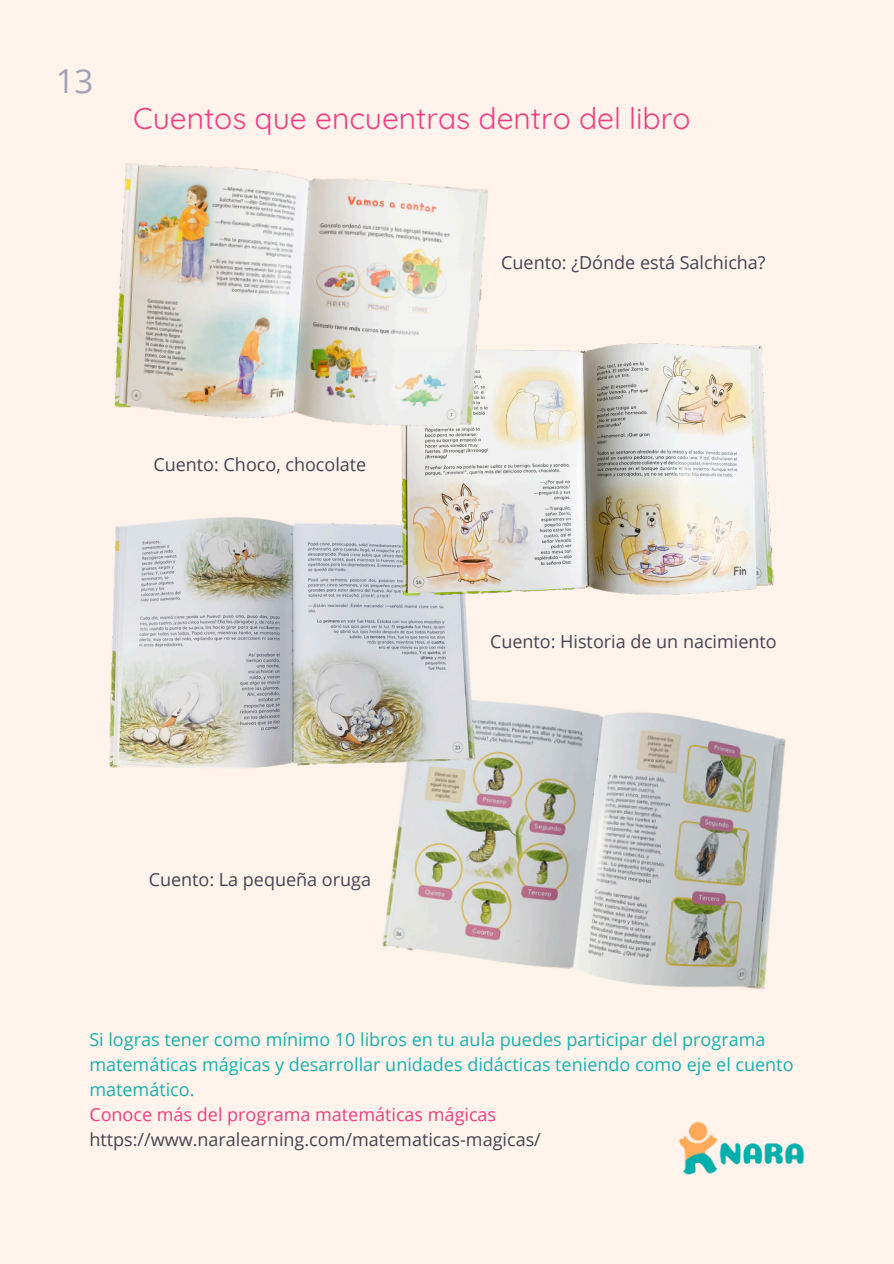
<style>
.page{position:relative;width:894px;height:1264px;background:#fff}
.page>*{position:absolute;margin:0;border:0;box-sizing:border-box;transform-origin:0 0}
.t1{font:33px "Open Sans";color:#a1a2b6}
.t2{font:30px "Quicksand";color:#ef3e81}
.t3{font:18px/24.8px "Open Sans";color:#16b2ae}
.t4{font:18px "Open Sans";color:#444554}
.t5{font:18px "Open Sans";color:#ef3e81}
</style>
<div class="page">
<div style="left:0;top:0;width:893px;height:1263px;background:#fff3eb"></div>
<img style="left:382px;top:701px;width:404px;height:288px">
<img style="left:109px;top:517px;width:372px;height:258px">
<img style="left:369px;top:343px;width:405px;height:289px">
<img style="left:114px;top:163px;width:410px;height:301px">
<img style="left:679px;top:1121px;width:124px;height:52px">
<p class="t1" style="left:56px;top:57px;width:39px">13</p>
<p class="t2" style="left:133px;top:99px;width:558px">Cuentos que encuentras dentro del libro</p>
<p class="t4" style="left:501px;top:250px;width:266px">Cuento: ¿Dónde está Salchicha?</p>
<p class="t4" style="left:153px;top:452px;width:214px">Cuento: Choco, chocolate</p>
<p class="t4" style="left:490px;top:628px;width:288px">Cuento: Historia de un nacimiento</p>
<p class="t4" style="left:149px;top:866px;width:224px">Cuento: La pequeña oruga</p>
<p class="t3" style="left:89px;top:1027px;width:705px">Si logras tener como mínimo 10 libros en tu aula puedes participar del programa matemáticas mágicas y desarrollar unidades didácticas teniendo como eje el cuento matemático.</p>
<p class="t5" style="left:89px;top:1101px;width:408px">Conoce más del programa matemáticas mágicas</p>
<p class="t4" style="left:89px;top:1126px;width:453px">https://www.naralearning.com/matematicas-magicas/</p>
</div>
